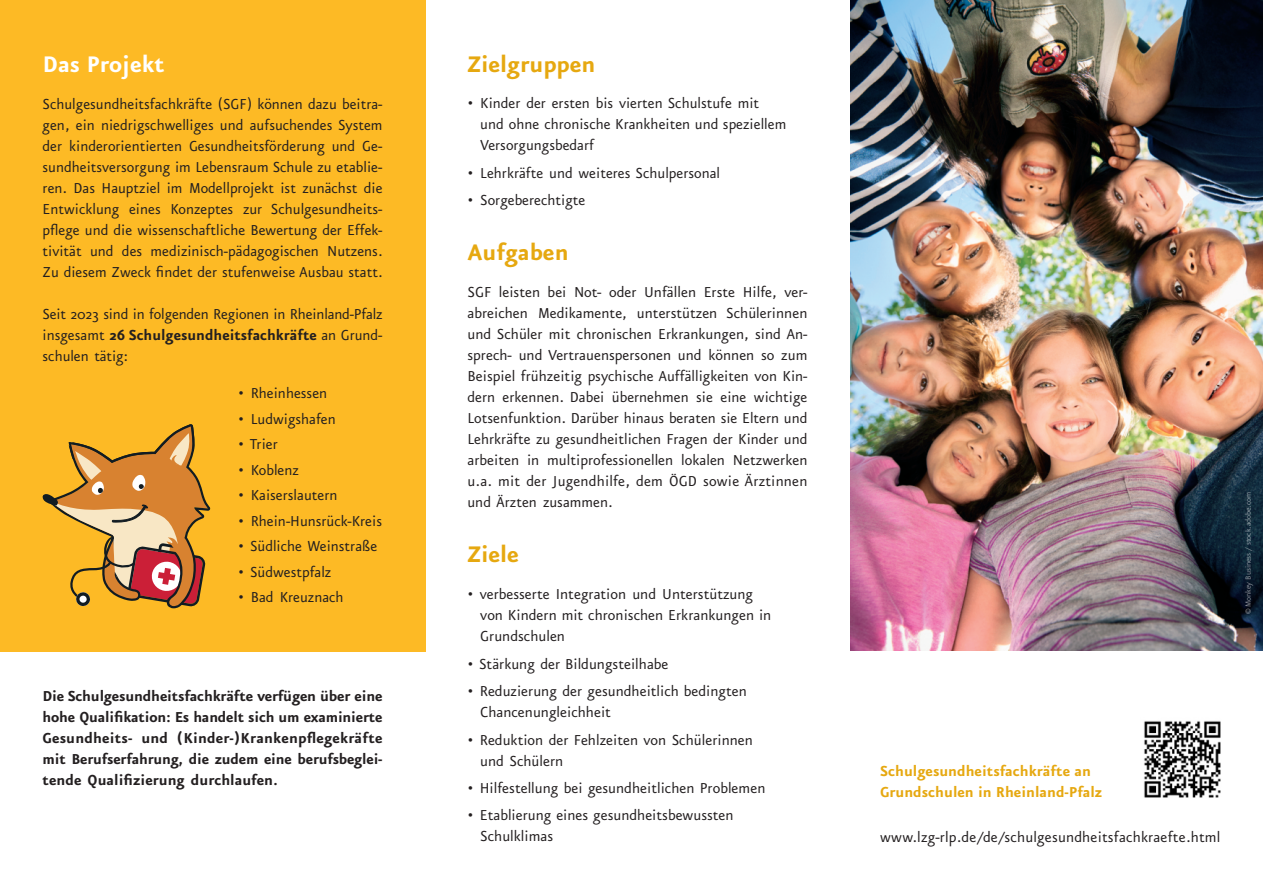
<style>
.page{position:relative;width:1263px;height:893px;background:#fff}
.page>*{position:absolute;margin:0;border:0;box-sizing:border-box;transform-origin:0 0}
.t1{font:700 27px "Eureka Sans OT";color:#e6a810}
.t2{font:700 27px "Eureka Sans OT";color:#fff}
.t3{font:17.25px/21px "Eureka Sans OT";color:#231f20}
.t4{font:700 17.25px/21px "Eureka Sans OT";color:#231f20;text-align:justify}
.t5{font:700 17.25px/21px "Eureka Sans OT";color:#e6a810}
.t6{font:9px "Eureka Sans OT";letter-spacing:-.01em;color:rgb(255 255 255/.53)}
.s1{font-weight:700}
</style>
<div class="page">
<div style="left:0;top:0;width:425px;height:652px;background:#fdba25"></div>
<svg style="left:42px;top:424px;width:168px;height:184px"></svg>
<div style="left:850px;top:0;width:413px;height:652px;background:#d7f0fb;opacity:.5"></div>
<img style="left:1144px;top:721px;width:77px;height:77px">
<h1 class="t2" style="left:43px;top:52px;width:123px">Das Projekt</h1>
<p class="t3" style="left:43px;top:94px;width:341px;text-align:justify">Schulgesundheitsfachkräfte (SGF) können dazu beitra&shy;gen, ein niedrigschwelliges und aufsuchendes System der kinderorientierten Gesundheitsförderung und Ge&shy;sundheitsversorgung im Lebensraum Schule zu etablie&shy;ren. Das Hauptziel im Modellprojekt ist zunächst die Entwicklung eines Konzeptes zur Schulgesundheits&shy;pflege und die wissenschaftliche Bewertung der Effek&shy;tivität und des medizinisch-pädagogischen Nutzens.<br>Zu diesem Zweck findet der stufenweise Ausbau statt.</p>
<p class="t3" style="left:43px;top:304px;width:341px;text-align:justify">Seit 2023 sind in folgenden Regionen in Rheinland-Pfalz insgesamt <span class="s1">26 Schulgesundheitsfachkräfte</span> an Grund&shy;schulen tätig:</p>
<p class="t3" style="left:238px;top:384px;width:91px">• Rheinhessen</p>
<p class="t3" style="left:238px;top:409px;width:99px">• Ludwigshafen</p>
<p class="t3" style="left:238px;top:435px;width:41px">• Trier</p>
<p class="t3" style="left:238px;top:460px;width:62px">• Koblenz</p>
<p class="t3" style="left:238px;top:486px;width:101px">• Kaiserslautern</p>
<p class="t3" style="left:238px;top:511px;width:145px">• Rhein-Hunsrück-Kreis</p>
<p class="t3" style="left:238px;top:537px;width:141px">• Südliche Weinstraße</p>
<p class="t3" style="left:238px;top:562px;width:95px">• Südwestpfalz</p>
<p class="t3" style="left:238px;top:588px;width:107px">• Bad Kreuznach</p>
<p class="t4" style="left:43px;top:687px;width:341px">Die Schulgesundheitsfachkräfte verfügen über eine hohe Qualifikation: Es handelt sich um examinierte Gesundheits- und (Kinder-)Krankenpflegekräfte mit Berufserfahrung, die zudem eine berufsbeglei&shy;tende Qualifizierung durchlaufen.</p>
<h1 class="t1" style="left:467px;top:52px;width:129px">Zielgruppen</h1>
<p class="t3" style="left:480px;top:94px;width:308px;text-indent:-13px">• Kinder der ersten bis vierten Schulstufe mit und ohne chronische Krankheiten und speziellem<br>Versorgungsbedarf</p>
<p class="t3" style="left:467px;top:163px;width:254px">• Lehrkräfte und weiteres Schulpersonal</p>
<p class="t3" style="left:467px;top:191px;width:119px">• Sorgeberechtigte</p>
<h1 class="t1" style="left:467px;top:241px;width:103px">Aufgaben</h1>
<p class="t3" style="left:467px;top:283px;width:341px;text-align:justify">SGF leisten bei Not- oder Unfällen Erste Hilfe, ver&shy;abreichen Medikamente, unterstützen Schülerinnen und Schüler mit chronischen Erkrankungen, sind An&shy;sprech- und Vertrauenspersonen und können so zum Beispiel frühzeitig psychische Auffälligkeiten von Kin&shy;dern erkennen. Dabei übernehmen sie eine wichtige Lotsenfunktion. Darüber hinaus beraten sie Eltern und Lehrkräfte zu gesundheitlichen Fragen der Kinder und arbeiten in multiprofessionellen lokalen Netzwerken u.a. mit der Jugendhilfe, dem ÖGD sowie Ärztinnen und Ärzten zusammen.</p>
<h1 class="t1" style="left:467px;top:543px;width:53px">Ziele</h1>
<p class="t3" style="left:480px;top:584px;width:293px;text-indent:-13px">• verbesserte Integration und Unterstützung von Kindern mit chronischen Erkrankungen in<br>Grundschulen</p>
<p class="t3" style="left:467px;top:654px;width:202px">• Stärkung der Bildungsteilhabe</p>
<p class="t3" style="left:480px;top:682px;width:268px;text-indent:-13px">• Reduzierung der gesundheitlich bedingten<br>Chancenungleichheit</p>
<p class="t3" style="left:480px;top:730px;width:274px;text-indent:-13px">• Reduktion der Fehlzeiten von Schülerinnen und Schülern</p>
<p class="t3" style="left:467px;top:778px;width:299px">• Hilfestellung bei gesundheitlichen Problemen</p>
<p class="t3" style="left:480px;top:806px;width:255px;text-indent:-13px">• Etablierung eines gesundheitsbewussten<br>Schulklimas</p>
<p class="t6" style="left:1244px;top:614px;width:124px;rotate:-90deg">© Monkey Business / stock.adobe.com</p>
<p class="t5" style="left:880px;top:761px;width:224px">Schulgesundheitsfachkräfte an<br>Grundschulen in Rheinland-Pfalz</p>
<p class="t3" style="left:880px;top:827px;width:342px">www.lzg-rlp.de/de/schulgesundheitsfachkraefte.html</p>
</div>
